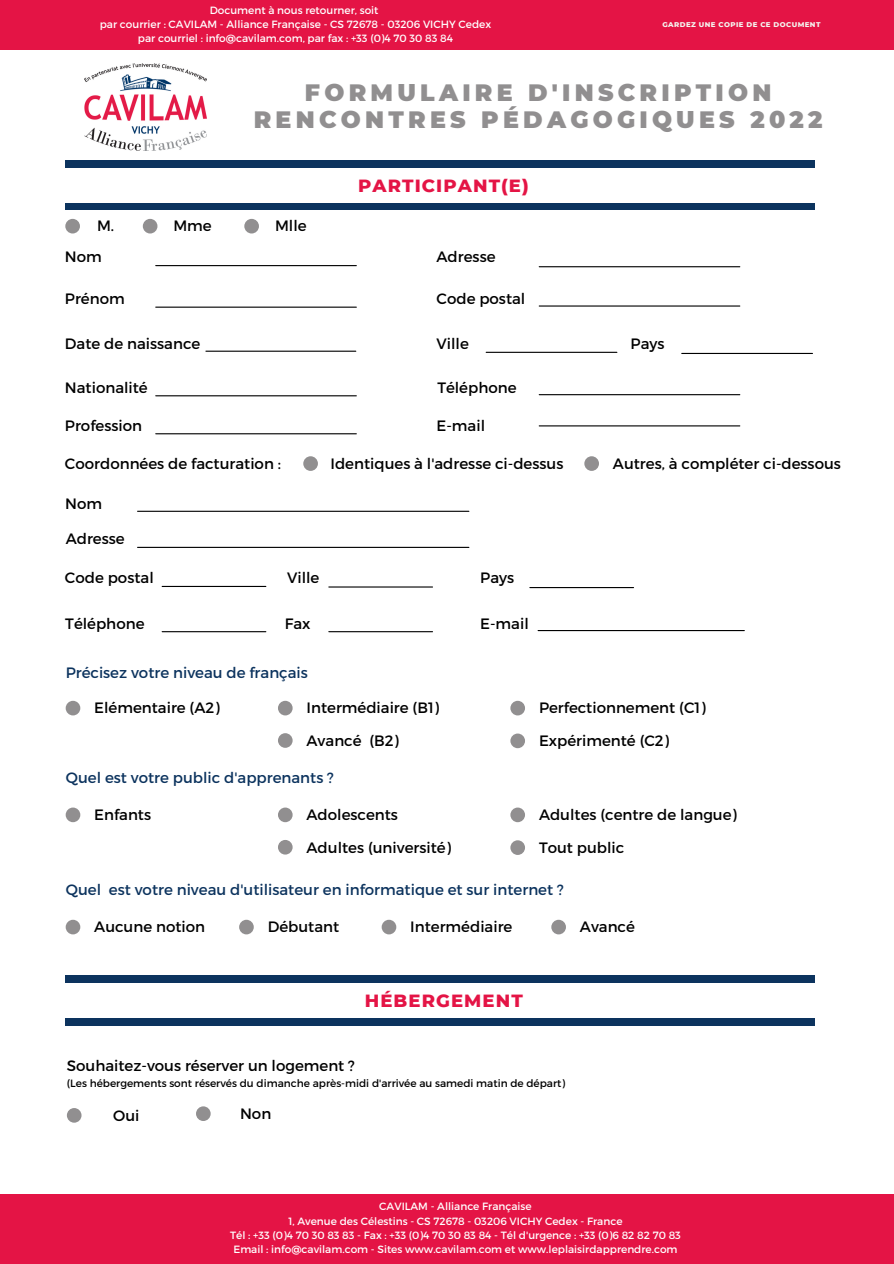
<style>
.page{position:relative;width:894px;height:1264px;background:#fff}
.page>*{position:absolute;margin:0;border:0;box-sizing:border-box;transform-origin:0 0}
.t1{font:900 23.55px/27px "Montserrat";letter-spacing:.18em;color:#918f90;text-align:center}
.t2{font:800 18px "Montserrat";letter-spacing:.06em;color:#e41445}
.t3{font:15px "Montserrat";color:#000}
.t4{font:15px "Montserrat";color:#0c335e}
.t5{font:10.5px "Montserrat";color:#fff}
.t6{font:10.5px "Montserrat";color:#000}
.t7{font:800 7.05px "Montserrat";letter-spacing:.06em;color:#f4f5ef}
</style>
<div class="page">
<div style="left:0;top:0;width:893px;height:49px;background:#e41445"></div>
<div style="left:0;top:1194px;width:893px;height:69px;background:#e41445"></div>
<img style="left:84px;top:63px;width:122px;height:87px">
<div style="left:65px;top:219px;width:15px;height:14px;background:#918f90;border-radius:50%"></div>
<div style="left:143px;top:219px;width:14px;height:14px;background:#918f90;border-radius:50%"></div>
<div style="left:244px;top:219px;width:15px;height:14px;background:#918f90;border-radius:50%"></div>
<div style="left:65px;top:160px;width:749px;height:7px;background:#0c335e"></div>
<div style="left:65px;top:203px;width:749px;height:7px;background:#0c335e"></div>
<hr style="left:156px;top:395px;width:200px;height:1px;background:#000">
<hr style="left:156px;top:306px;width:200px;height:2px;background:#000">
<hr style="left:156px;top:265px;width:200px;height:1px;background:#000">
<hr style="left:539px;top:305px;width:200px;height:1px;background:#000">
<hr style="left:539px;top:266px;width:200px;height:1px;background:#000">
<hr style="left:539px;top:394px;width:200px;height:1px;background:#000">
<hr style="left:539px;top:425px;width:200px;height:1px;background:#000">
<hr style="left:486px;top:352px;width:130px;height:1px;background:#000">
<hr style="left:681px;top:353px;width:131px;height:1px;background:#000">
<hr style="left:156px;top:433px;width:200px;height:1px;background:#000">
<hr style="left:137px;top:510px;width:331px;height:2px;background:#000">
<hr style="left:137px;top:547px;width:331px;height:1px;background:#000">
<hr style="left:162px;top:586px;width:104px;height:1px;background:#000">
<hr style="left:329px;top:586px;width:103px;height:1px;background:#000">
<hr style="left:529px;top:587px;width:104px;height:1px;background:#000">
<hr style="left:162px;top:631px;width:104px;height:1px;background:#000">
<hr style="left:329px;top:631px;width:103px;height:1px;background:#000">
<hr style="left:538px;top:630px;width:206px;height:1px;background:#000">
<div style="left:303px;top:456px;width:15px;height:15px;background:#918f90;border-radius:50%"></div>
<div style="left:584px;top:456px;width:15px;height:15px;background:#918f90;border-radius:50%"></div>
<hr style="left:206px;top:350px;width:150px;height:2px;background:#000">
<div style="left:66px;top:700px;width:14px;height:15px;background:#918f90;border-radius:50%"></div>
<div style="left:278px;top:700px;width:14px;height:15px;background:#918f90;border-radius:50%"></div>
<div style="left:510px;top:700px;width:15px;height:15px;background:#918f90;border-radius:50%"></div>
<div style="left:278px;top:733px;width:14px;height:14px;background:#918f90;border-radius:50%"></div>
<div style="left:510px;top:733px;width:15px;height:15px;background:#918f90;border-radius:50%"></div>
<div style="left:66px;top:807px;width:14px;height:15px;background:#918f90;border-radius:50%"></div>
<div style="left:278px;top:807px;width:14px;height:15px;background:#918f90;border-radius:50%"></div>
<div style="left:510px;top:807px;width:15px;height:15px;background:#918f90;border-radius:50%"></div>
<div style="left:278px;top:840px;width:14px;height:14px;background:#918f90;border-radius:50%"></div>
<div style="left:510px;top:840px;width:15px;height:15px;background:#918f90;border-radius:50%"></div>
<div style="left:66px;top:919px;width:14px;height:15px;background:#918f90;border-radius:50%"></div>
<div style="left:239px;top:919px;width:15px;height:15px;background:#918f90;border-radius:50%"></div>
<div style="left:381px;top:919px;width:15px;height:15px;background:#918f90;border-radius:50%"></div>
<div style="left:551px;top:919px;width:15px;height:15px;background:#918f90;border-radius:50%"></div>
<div style="left:65px;top:975px;width:749px;height:7px;background:#0c335e"></div>
<div style="left:65px;top:1018px;width:749px;height:7px;background:#0c335e"></div>
<div style="left:67px;top:1108px;width:14px;height:14px;background:#918f90;border-radius:50%"></div>
<div style="left:196px;top:1106px;width:14px;height:14px;background:#918f90;border-radius:50%"></div>
<p class="t5" style="left:210px;top:3px;width:170px">Document à nous retourner, soit</p>
<p class="t5" style="left:100px;top:17px;width:393px">par courrier : CAVILAM - Alliance Française - CS 72678 - 03206 VICHY Cedex</p>
<p class="t5" style="left:138px;top:31px;width:316px">par courriel : info@cavilam.com, par fax : +33 (0)4 70 30 83 84</p>
<p class="t7" style="left:662px;top:20px;width:159px">GARDEZ UNE COPIE DE CE DOCUMENT</p>
<p class="t1" style="left:254px;top:79px;width:570px">FORMULAIRE D'INSCRIPTION<br>RENCONTRES PÉDAGOGIQUES 2022</p>
<p class="t3" style="left:97px;top:216px;width:19px">M.</p>
<p class="t3" style="left:173px;top:216px;width:40px">Mme</p>
<p class="t3" style="left:275px;top:216px;width:33px">Mlle</p>
<p class="t3" style="left:65px;top:247px;width:38px">Nom</p>
<p class="t3" style="left:65px;top:289px;width:61px">Prénom</p>
<p class="t3" style="left:65px;top:334px;width:137px">Date de naissance</p>
<p class="t3" style="left:65px;top:377px;width:84px">Nationalité</p>
<p class="t3" style="left:65px;top:415px;width:79px">Profession</p>
<p class="t2" style="left:358px;top:174px;width:172px">PARTICIPANT(E)</p>
<p class="t3" style="left:436px;top:247px;width:60px">Adresse</p>
<p class="t3" style="left:436px;top:289px;width:90px">Code postal</p>
<p class="t3" style="left:436px;top:334px;width:34px">Ville</p>
<p class="t3" style="left:630px;top:334px;width:35px">Pays</p>
<p class="t3" style="left:437px;top:377px;width:81px">Téléphone</p>
<p class="t3" style="left:436px;top:415px;width:50px">E-mail</p>
<p class="t3" style="left:330px;top:454px;width:234px">Identiques à l'adresse ci-dessus</p>
<p class="t3" style="left:612px;top:454px;width:229px">Autres, à compléter ci-dessous</p>
<p class="t3" style="left:65px;top:454px;width:217px">Coordonnées de facturation :</p>
<p class="t3" style="left:65px;top:494px;width:38px">Nom</p>
<p class="t3" style="left:66px;top:529px;width:60px">Adresse</p>
<p class="t3" style="left:65px;top:568px;width:90px">Code postal</p>
<p class="t3" style="left:287px;top:568px;width:34px">Ville</p>
<p class="t3" style="left:480px;top:568px;width:35px">Pays</p>
<p class="t3" style="left:65px;top:613px;width:81px">Téléphone</p>
<p class="t3" style="left:285px;top:613px;width:27px">Fax</p>
<p class="t3" style="left:480px;top:613px;width:50px">E-mail</p>
<p class="t4" style="left:66px;top:663px;width:244px">Précisez votre niveau de français</p>
<p class="t3" style="left:94px;top:698px;width:127px">Elémentaire (A2)</p>
<p class="t3" style="left:306px;top:698px;width:134px">Intermédiaire (B1)</p>
<p class="t3" style="left:539px;top:698px;width:168px">Perfectionnement (C1)</p>
<p class="t3" style="left:306px;top:730px;width:94px">Avancé (B2)</p>
<p class="t3" style="left:539px;top:731px;width:131px">Expérimenté (C2)</p>
<p class="t4" style="left:66px;top:767px;width:270px">Quel est votre public d'apprenants ?</p>
<p class="t3" style="left:94px;top:805px;width:58px">Enfants</p>
<p class="t3" style="left:306px;top:805px;width:93px">Adolescents</p>
<p class="t3" style="left:539px;top:805px;width:199px">Adultes (centre de langue)</p>
<p class="t3" style="left:306px;top:837px;width:146px">Adultes (université)</p>
<p class="t3" style="left:539px;top:837px;width:87px">Tout public</p>
<p class="t4" style="left:66px;top:880px;width:499px">Quel est votre niveau d'utilisateur en informatique et sur internet ?</p>
<p class="t3" style="left:94px;top:917px;width:112px">Aucune notion</p>
<p class="t3" style="left:268px;top:917px;width:73px">Débutant</p>
<p class="t3" style="left:410px;top:917px;width:104px">Intermédiaire</p>
<p class="t3" style="left:579px;top:917px;width:56px">Avancé</p>
<p class="t2" style="left:364px;top:989px;width:159px">HÉBERGEMENT</p>
<p class="t3" style="left:67px;top:1055px;width:289px">Souhaitez-vous réserver un logement ?</p>
<p class="t6" style="left:67px;top:1076px;width:499px">(Les hébergements sont réservés du dimanche après-midi d'arrivée au samedi matin de départ)</p>
<p class="t3" style="left:240px;top:1103px;width:33px">Non</p>
<p class="t3" style="left:113px;top:1105px;width:28px">Oui</p>
<p class="t5" style="left:379px;top:1199px;width:154px">CAVILAM - Alliance Française</p>
<p class="t5" style="left:288px;top:1213px;width:335px">1, Avenue des Célestins - CS 72678 - 03206 VICHY Cedex - France</p>
<p class="t5" style="left:230px;top:1228px;width:452px">Tél : +33 (0)4 70 30 83 83 - Fax : +33 (0)4 70 30 83 84 - Tél d'urgence : +33 (0)6 82 82 70 83</p>
<p class="t5" style="left:233px;top:1242px;width:445px">Email : info@cavilam.com - Sites www.cavilam.com et www.leplaisirdapprendre.com</p>
</div>
